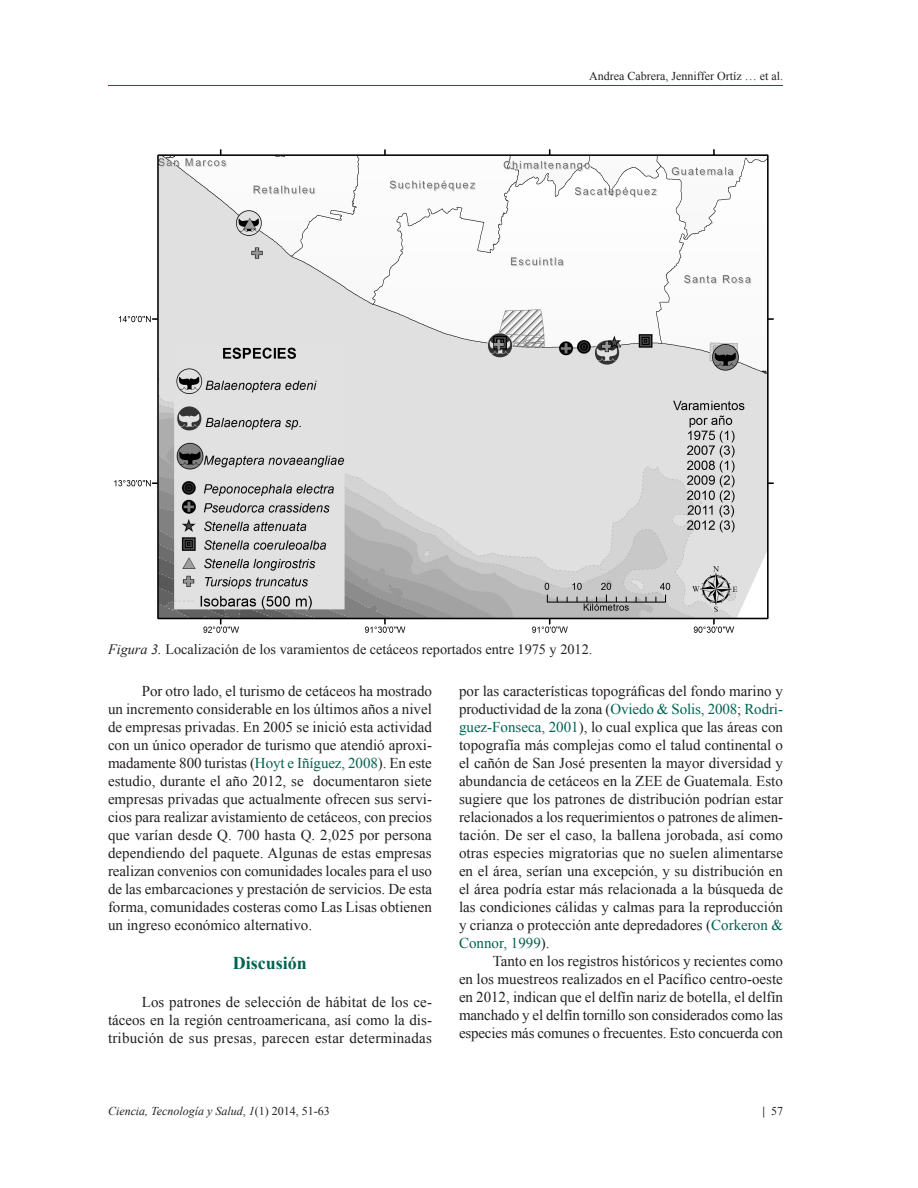
<style>
.page{position:relative;width:918px;height:1188px;background:#fff}
.page>*{position:absolute;margin:0;border:0;box-sizing:border-box;transform-origin:0 0}
.t1{font:700 18px "Times New Roman";color:#006350}
.t2{font:15px/18px "Times New Roman";color:#231f20;text-align:justify}
.t3{font:14.25px "Times New Roman";color:#231f20}
.t4{font:italic 12px "Times New Roman";color:#231f20}
.t5{font:12px "Times New Roman";color:#231f20}
.s1{font-style:italic}
.s2{color:#006350}
.s3{font-style:normal}
.s4{font-weight:700}
</style>
<div class="page">
<hr style="left:108px;top:85px;width:675px;height:1px;background:#006350">
<img style="left:114px;top:149px;width:660px;height:484px">
<p class="t5" style="left:589px;top:67px;width:195px">Andrea Cabrera, Jenniffer Ortíz … et al.</p>
<p class="t3" style="left:108px;top:640px;width:486px"><span class="s1">Figura 3.</span> Localización de los varamientos de cetáceos reportados entre 1975 y 2012.</p>
<p class="t2" style="left:108px;top:681px;width:326px;text-indent:34px">Por otro lado, el turismo de cetáceos ha mostrado un incremento considerable en los últimos años a nivel de empresas privadas. En 2005 se inició esta actividad con un único operador de turismo que atendió aproxi&shy;madamente 800 turistas (<span class="s2">Hoyt e Iñíguez, 2008</span>). En este estudio, durante el año 2012, se documentaron siete empresas privadas que actualmente ofrecen sus servi&shy;cios para realizar avistamiento de cetáceos, con precios que varían desde Q. 700 hasta Q. 2,025 por persona dependiendo del paquete. Algunas de estas empresas realizan convenios con comunidades locales para el uso de las embarcaciones y prestación de servicios. De esta forma, comunidades costeras como Las Lisas obtienen un ingreso económico alternativo.</p>
<p class="t1" style="left:233px;top:951px;width:76px">Discusión</p>
<p class="t2" style="left:108px;top:993px;width:325px;text-indent:34px">Los patrones de selección de hábitat de los ce&shy;táceos en la región centroamericana, así como la dis&shy;tribución de sus presas, parecen estar determinadas</p>
<p class="t2" style="left:459px;top:681px;width:326px">por las características topográficas del fondo marino y productividad de la zona (<span class="s2">Oviedo &amp; Solis, 2008</span>; <span class="s2">Rodri&shy;guez-Fonseca, 2001</span>), lo cual explica que las áreas con topografía más complejas como el talud continental o el cañón de San José presenten la mayor diversidad y abundancia de cetáceos en la ZEE de Guatemala. Esto sugiere que los patrones de distribución podrían estar relacionados a los requerimientos o patrones de alimen&shy;tación. De ser el caso, la ballena jorobada, así como otras especies migratorias que no suelen alimentarse en el área, serían una excepción, y su distribución en el área podría estar más relacionada a la búsqueda de las condiciones cálidas y calmas para la reproducción y crianza o protección ante depredadores (<span class="s2">Corkeron &amp; Connor, 1999</span>).</p>
<p class="t2" style="left:459px;top:951px;width:326px;text-indent:34px">Tanto en los registros históricos y recientes como en los muestreos realizados en el Pacífico centro-oeste en 2012, indican que el delfín nariz de botella, el delfín manchado y el delfín tornillo son considerados como las especies más comunes o frecuentes. Esto concuerda con</p>
<p class="t4" style="left:108px;top:1103px;width:223px">Ciencia, Tecnología y Salud<span class="s3">,</span> 1<span class="s3">(1) 2014, 51-63</span></p>
<p class="t5" style="left:762px;top:1103px;width:22px"><span class="s4">|</span> 57</p>
</div>
